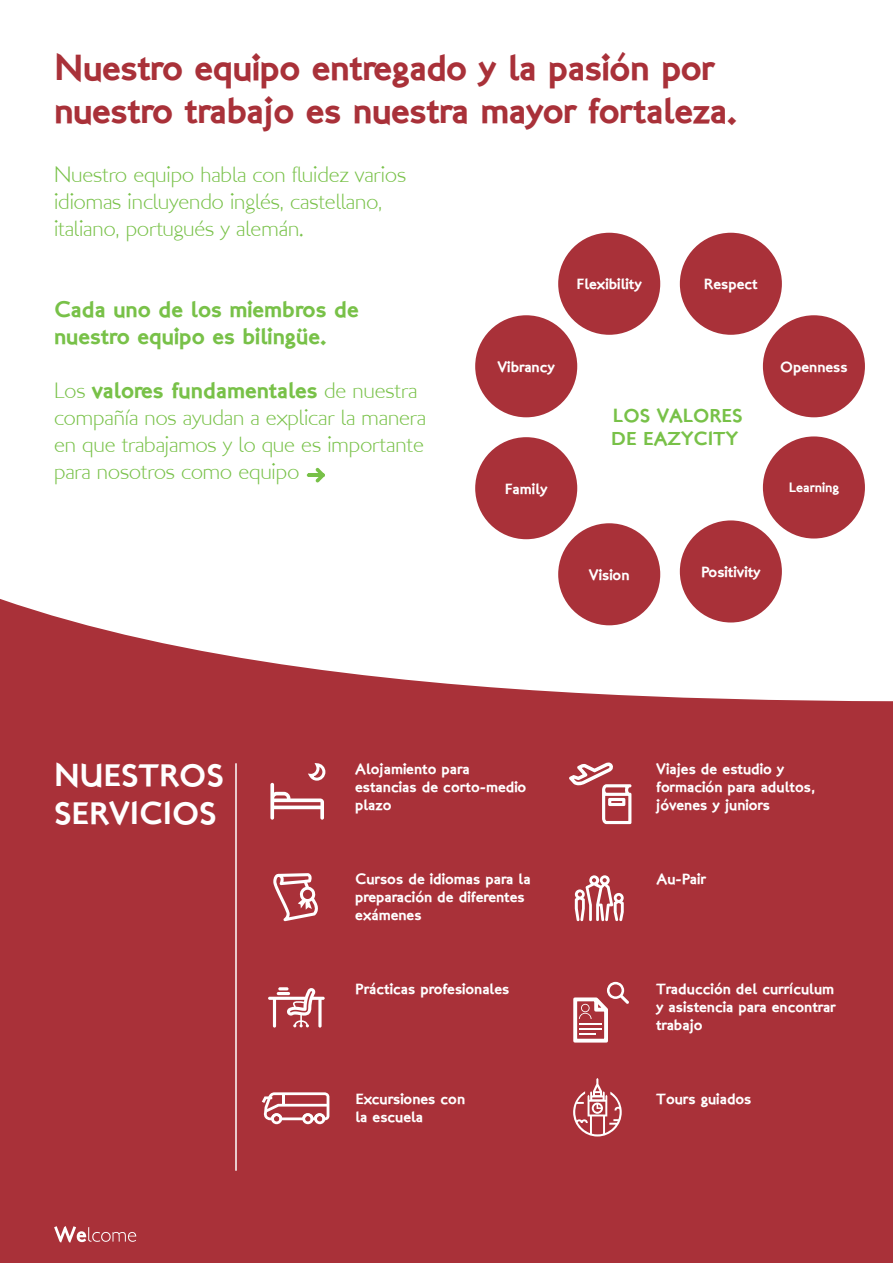
<style>
.page{position:relative;width:893px;height:1263px;background:#fff}
.page>*{position:absolute;margin:0;border:0;box-sizing:border-box;transform-origin:0 0}
.t1{font:36px/43.2px "London Two";letter-spacing:-.01em;color:#a93139}
.t2{font:31.5px/37.8px "London Two";color:#fff}
.t3{font:22.5px/27px "London MM";color:#78c148}
.t4{font:22.5px/27px "London Two";color:#78c148}
.t5{font:18.9px/22.6px "London Two";color:#78c148}
.t6{font:15px/18px "London Two";color:#fff}
.t7{font:13.5px "London Two";color:#fff}
.s1{font-family:"London Two"}
</style>
<div class="page">
<div style="left:0;top:731px;width:893px;height:532px;background:#a93139"></div>
<svg style="left:0;top:599px;width:893px;height:132px"></svg>
<svg style="left:54px;top:1226px;width:82px;height:17px"></svg>
<hr style="left:235px;top:763px;width:2px;height:408px;background:#fff">
<div style="left:558px;top:233px;width:102px;height:102px;background:#a93139;border-radius:50%"></div>
<div style="left:680px;top:520px;width:102px;height:102px;background:#a93139;border-radius:50%"></div>
<div style="left:680px;top:233px;width:102px;height:102px;background:#a93139;border-radius:50%"></div>
<div style="left:475px;top:437px;width:102px;height:102px;background:#a93139;border-radius:50%"></div>
<div style="left:763px;top:315px;width:102px;height:102px;background:#a93139;border-radius:50%"></div>
<div style="left:475px;top:315px;width:102px;height:102px;background:#a93139;border-radius:50%"></div>
<div style="left:763px;top:436px;width:102px;height:102px;background:#a93139;border-radius:50%"></div>
<div style="left:558px;top:523px;width:102px;height:102px;background:#a93139;border-radius:50%"></div>
<svg style="left:268px;top:987px;width:57px;height:40px"></svg>
<svg style="left:573px;top:982px;width:56px;height:61px"></svg>
<svg style="left:569px;top:762px;width:63px;height:63px"></svg>
<svg style="left:575px;top:875px;width:49px;height:46px"></svg>
<svg style="left:262px;top:1092px;width:68px;height:32px"></svg>
<svg style="left:270px;top:763px;width:56px;height:57px"></svg>
<svg style="left:573px;top:1078px;width:49px;height:58px"></svg>
<hr style="left:309px;top:473px;width:14px;height:4px;background:#78c148">
<svg style="left:316px;top:468px;width:9px;height:14px"></svg>
<svg style="left:273px;top:873px;width:45px;height:48px"></svg>
<p class="t1" style="left:54px;top:46px;width:685px">Nuestro equipo entregado y la pasión por nuestro trabajo es nuestra mayor fortaleza.</p>
<p class="t3" style="left:54px;top:162px;width:354px">Nuestro equipo habla con fluidez varios idiomas incluyendo inglés, castellano, italiano, portugués y alemán.</p>
<p class="t4" style="left:54px;top:296px;width:306px">Cada uno de los miembros de nuestro equipo es bilingüe.</p>
<p class="t3" style="left:54px;top:378px;width:373px">Los <span class="s1">valores fundamentales</span> de nuestra compañía nos ayudan a explicar la manera en que trabajamos y lo que es importante para nosotros como equipo</p>
<p class="t6" style="left:577px;top:275px;width:67px">Flexibility</p>
<p class="t6" style="left:704px;top:275px;width:55px">Respect</p>
<p class="t6" style="left:497px;top:358px;width:59px">Vibrancy</p>
<p class="t6" style="left:780px;top:358px;width:69px">Openness</p>
<p class="t6" style="left:505px;top:479px;width:44px">Family</p>
<p class="t5" style="left:611px;top:404px;width:133px">LOS VALORES<br>DE EAZYCITY</p>
<p class="t6" style="left:589px;top:566px;width:42px">Vision</p>
<p class="t6" style="left:701px;top:563px;width:61px">Positivity</p>
<p class="t7" style="left:789px;top:479px;width:52px">Learning</p>
<p class="t2" style="left:54px;top:756px;width:172px">NUESTROS<br>SERVICIOS</p>
<p class="t6" style="left:355px;top:760px;width:173px">Alojamiento para estancias de corto-medio plazo</p>
<p class="t6" style="left:656px;top:760px;width:160px">Viajes de estudio y formación para adultos, jóvenes y juniors</p>
<p class="t6" style="left:355px;top:870px;width:177px">Cursos de idiomas para la preparación de diferentes exámenes</p>
<p class="t6" style="left:656px;top:870px;width:51px">Au-Pair</p>
<p class="t6" style="left:355px;top:980px;width:156px">Prácticas profesionales</p>
<p class="t6" style="left:656px;top:980px;width:181px;text-align:justify">Traducción del currículum y asistencia para encontrar trabajo</p>
<p class="t6" style="left:355px;top:1089px;width:111px">Excursiones con</p>
<p class="t6" style="left:355px;top:1107px;width:69px">la escuela</p>
<p class="t6" style="left:656px;top:1089px;width:97px">Tours guiados</p>
</div>
